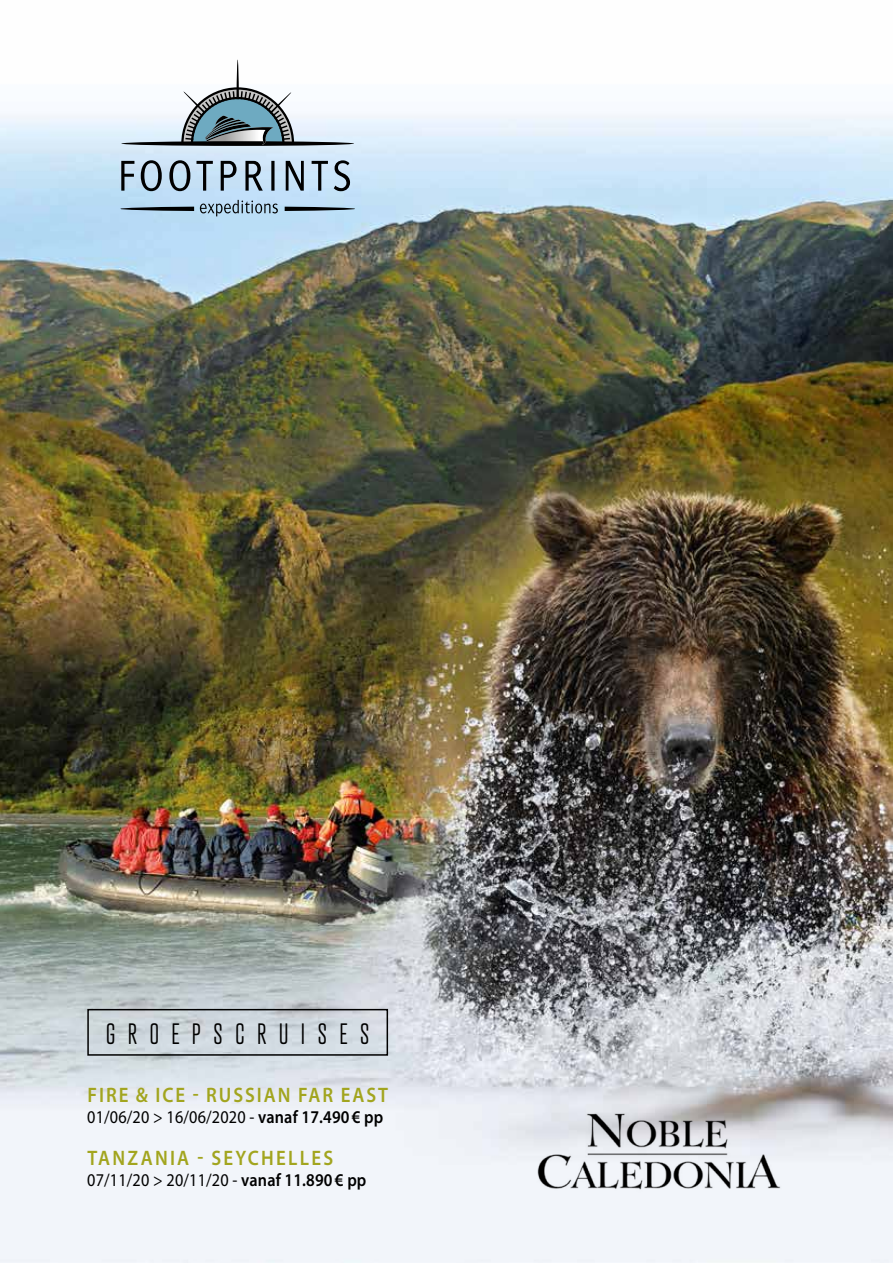
<style>
.page{position:relative;width:893px;height:1263px;background:#fff}
.page>*{position:absolute;margin:0;border:0;box-sizing:border-box;transform-origin:0 0}
.t1{font:300 28.5px "Atrament";letter-spacing:.5em;color:#000;scale:.9 1}
.t2{font:600 21px "Myriad Pro";letter-spacing:.105em;color:#a2a51f;scale:.9 1}
.t3{font:18px "Myriad Pro";letter-spacing:.01em;color:#000;scale:.9 1}
.s1{font-weight:600}
</style>
<div class="page">
<img style="left:0;top:59px;width:893px;height:1204px">
<img style="left:534px;top:1103px;width:249px;height:92px">
<div style="left:87px;top:1009px;width:301px;height:47px;border:2px solid #000"></div>
<svg style="left:121px;top:141px;width:233px;height:5px"></svg>
<svg style="left:120px;top:200px;width:235px;height:16px;background:#97b3c7"></svg>
<svg style="left:180px;top:60px;width:115px;height:86px"></svg>
<svg style="left:121px;top:160px;width:229px;height:31px;background:#94a7b6"></svg>
<h1 class="t1" style="left:106px;top:1016px;width:294px">GROEPSCRUISES</h1>
<p class="t2" style="left:88px;top:1082px;width:336px">FIRE &amp; ICE - RUSSIAN FAR EAST</p>
<p class="t3" style="left:87px;top:1106px;width:330px">01/06/20 &gt; 16/06/2020 - <span class="s1">vanaf 17.490 € pp</span></p>
<p class="t2" style="left:88px;top:1145px;width:274px">TANZANIA - SEYCHELLES</p>
<p class="t3" style="left:87px;top:1169px;width:312px">07/11/20 &gt; 20/11/20 - <span class="s1">vanaf 11.890 € pp</span></p>
</div>
